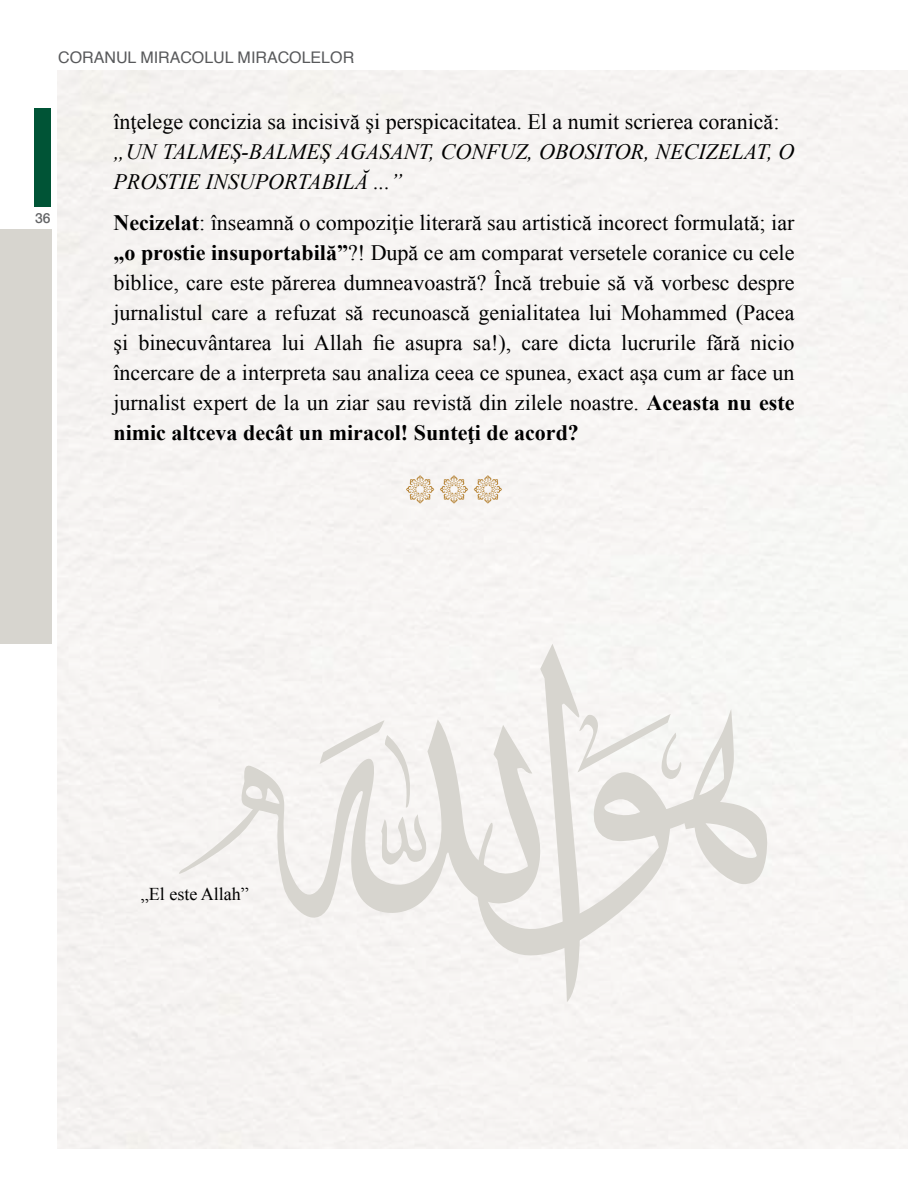
<style>
.page{position:relative;width:908px;height:1191px;background:#fff}
.page>*{position:absolute;margin:0;border:0;box-sizing:border-box;transform-origin:0 0}
.t1{font:22px/30px "Times New Roman";color:#000;text-align:justify}
.t2{font:italic 22px/30px "Times New Roman";color:#000}
.t3{font:18px "Times New Roman";color:#000}
.t4{font:16px "Helvetica";color:#58595b}
.t5{font:500 13.8px "Helvetica Neue";color:#636466}
.s1{font-weight:700}
</style>
<div class="page">
<div style="left:0;top:229px;width:51px;height:414px;background:#d7d5cf"></div>
<div style="left:34px;top:108px;width:17px;height:99px;background:#005436"></div>
<svg style="left:406px;top:475px;width:96px;height:28px"></svg>
<svg style="left:472px;top:709px;width:296px;height:255px;fill:#f6f4f3"></svg>
<svg style="left:176px;top:719px;width:364px;height:214px;fill:#f6f3f2"></svg>
<svg style="left:319px;top:720px;width:108px;height:147px"></svg>
<svg style="left:540px;top:643px;width:141px;height:359px"></svg>
<p class="t4" style="left:58px;top:45px;width:297px">CORANUL MIRACOLUL MIRACOLELOR</p>
<p class="t5" style="left:35px;top:207px;width:17px">36</p>
<p class="t1" style="left:113px;top:106px;width:667px">înţelege concizia sa incisivă şi perspicacitatea. El a numit scrierea coranică:</p>
<p class="t2" style="left:113px;top:136px;width:682px">„UN TALMEŞ-BALMEŞ AGASANT, CONFUZ, OBOSITOR, NECIZELAT, O<br>PROSTIE INSUPORTABILĂ ...”</p>
<p class="t1" style="left:113px;top:207px;width:682px"><span class="s1">Necizelat</span>: înseamnă o compoziţie literară sau artistică incorect formulată; iar <span class="s1">„o prostie insuportabilă”</span>?! După ce am comparat versetele coranice cu cele biblice, care este părerea dumneavoastră? Încă trebuie să vă vorbesc despre jurnalistul care a refuzat să recunoască genialitatea lui Mohammed (Pacea şi binecuvântarea lui Allah fie asupra sa!), care dicta lucrurile fără nicio încercare de a interpreta sau analiza ceea ce spunea, exact așa cum ar face un jurnalist expert de la un ziar sau revistă din zilele noastre. <span class="s1">Aceasta nu este nimic altceva decât un miracol! Sunteţi de acord?</span></p>
<p class="t3" style="left:141px;top:882px;width:109px">„El este Allah”</p>
</div>
